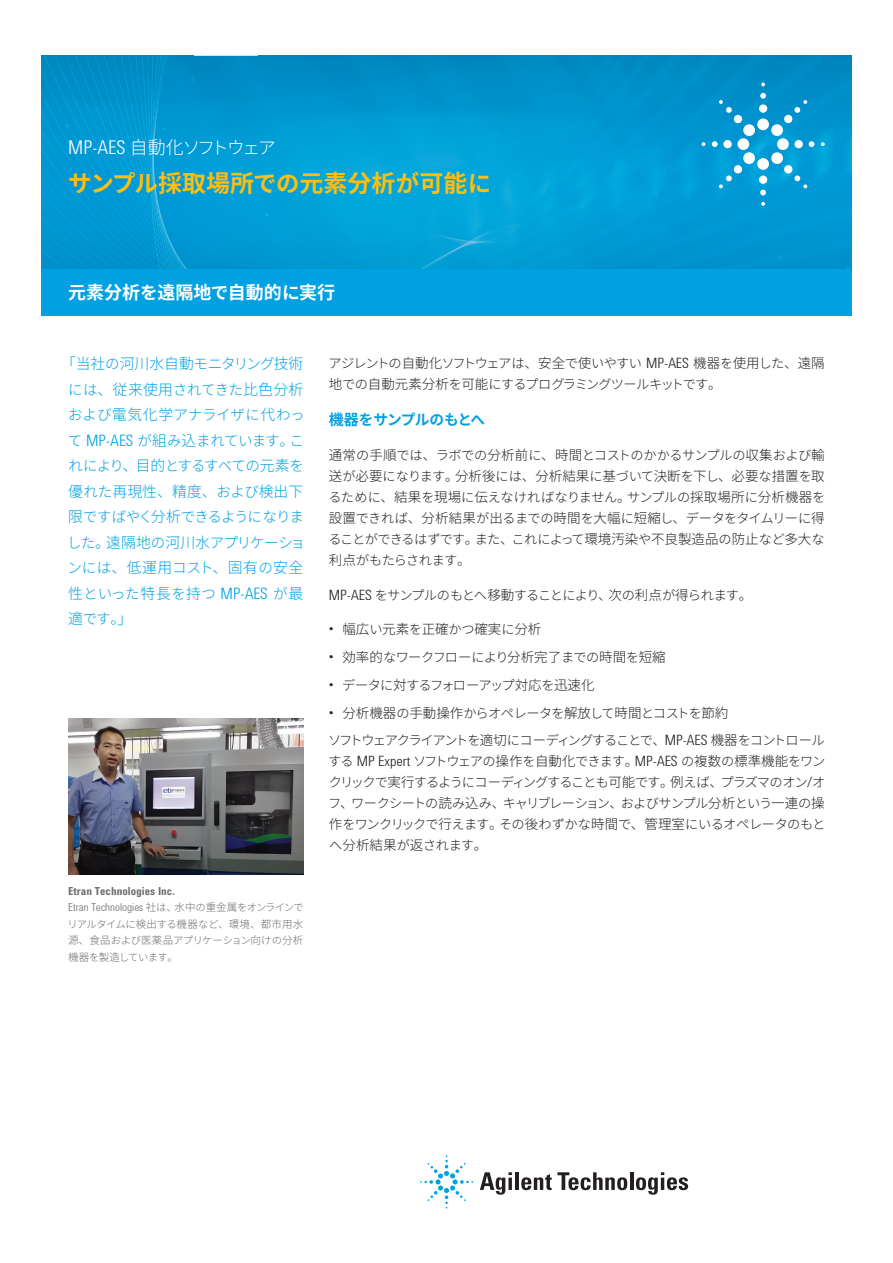
<style>
.page{position:relative;width:893px;height:1263px;background:#fff}
.page>*{position:absolute;margin:0;border:0;box-sizing:border-box;transform-origin:0 0}
.t1{font:700 24px "Noto Sans CJ Kjp";color:#fdbe12}
.t2{font:300 19.5px "Agilent Condensed CFF";color:#fff}
.t3{font:700 18px "Noto Sans CJ Kjp";color:#fff}
.t4{font:300 15px/25.5px "Noto Sans CJ Kjp";letter-spacing:.005em;color:#00a1e3;text-align:center}
.t5{font:300 14.7px/25.5px "Noto Sans CJ Kjp";letter-spacing:-.05em;color:#00a1e3;text-align:justify}
.t6{font:700 14.7px "Noto Sans CJ Kjp";letter-spacing:-.05em;color:#00a1e3}
.t7{font:300 13.5px "Noto Sans CJ Kjp";color:#231f20}
.t8{font:300 13.2px/21px "Noto Sans CJ Kjp";letter-spacing:-.065em;color:#231f20}
.t9{font:300 13.2px "Noto Sans CJ Kjp";letter-spacing:-.035em;color:#231f20}
.t10{font:700 11.4px/16.5px "Agilent Condensed CFF";color:#6c6d70}
.t11{font:300 10.5px "Noto Sans CJ Kjp";letter-spacing:.02em;color:#6c6d70}
.t12{font:300 10.35px/16.5px "Noto Sans CJ Kjp";letter-spacing:-.045em;color:#6c6d70}
.s1{font-family:"Noto Sans CJ Kjp";font-size:18px}
.s2{font-family:"Noto Sans CJ Kjp";font-size:17.7px}
.s3{font-size:23.55px}
.s4{font-size:17.7px}
.s5{font-size:14.7px}
.s6{font-size:15px}
.s7{font-family:"Agilent Condensed CFF";font-size:16.2px}
.s8{font-weight:300}
.s9{font-family:"Noto Sans CJ Kjp";font-weight:300;font-size:10.5px}
.s10{font-family:"Noto Sans CJ Kjp";font-weight:300;font-size:10.35px}
.s11{font-size:10.35px}
.s12{font-size:10.5px}
.s13{font-size:13.5px}
.s14{font-family:"Agilent Condensed CFF";font-size:14.55px}
.s15{font-size:13.2px}
</style>
<div class="page">
<img style="left:41px;top:56px;width:218px;height:213px">
<img style="left:259px;top:56px;width:592px;height:213px">
<svg style="left:761px;top:83px;width:4px;height:3px"></svg>
<svg style="left:821px;top:142px;width:4px;height:4px"></svg>
<svg style="left:761px;top:202px;width:4px;height:4px"></svg>
<svg style="left:702px;top:142px;width:3px;height:4px"></svg>
<svg style="left:712px;top:93px;width:102px;height:102px;background:#25a6d9"></svg>
<svg style="left:480px;top:1172px;width:32px;height:23px"></svg>
<svg style="left:508px;top:1177px;width:4px;height:13px"></svg>
<hr style="left:515px;top:1172px;width:4px;height:18px;background:#231f20">
<svg style="left:521px;top:1172px;width:106px;height:18px"></svg>
<hr style="left:630px;top:1172px;width:3px;height:18px;background:#231f20">
<svg style="left:636px;top:1172px;width:52px;height:23px"></svg>
<svg style="left:420px;top:1155px;width:53px;height:53px"></svg>
<div style="left:41px;top:269px;width:810px;height:47px;background:#00a1e3"></div>
<img style="left:68px;top:718px;width:235px;height:156px">
<h2 class="t2" style="left:68px;top:132px;width:209px">MP-AES <span class="s1">自動化</span><span class="s2">ソフトウェア</span></h2>
<h1 class="t1" style="left:68px;top:170px;width:424px"><span class="s3">サンプル</span>採取場所<span class="s3">での</span>元素分析<span class="s3">が</span>可能<span class="s3">に</span></h1>
<h3 class="t3" style="left:68px;top:282px;width:269px">元素分析<span class="s4">を</span>遠隔地<span class="s4">で</span>自動的<span class="s4">に</span>実行</h3>
<p class="t4" style="left:61px;top:351px;width:244px">「当社<span class="s5">の</span>河川水自動<span class="s5">モニタリング</span>技術<span class="s5">には</span>、従来使用<span class="s5">されてきた</span>比色分析</p>
<p class="t5" style="left:68px;top:402px;width:238px">および<span class="s6">電気化学</span>アナライザに<span class="s6">代</span>わって <span class="s7">MP-AES</span> が<span class="s6">組</span>み<span class="s6">込</span>まれています<span class="s6">。</span>これにより<span class="s6">、目的</span>とするすべての<span class="s6">元素</span>を</p>
<p class="t4" style="left:68px;top:479px;width:237px">優<span class="s5">れた</span>再現性、精度、<span class="s5">および</span>検出下</p>
<p class="t5" style="left:67px;top:504px;width:239px"><span class="s6">限</span>ですばやく<span class="s6">分析</span>できるようになりました<span class="s6">。遠隔地</span>の<span class="s6">河川水</span>アプリケーショ</p>
<p class="t4" style="left:68px;top:555px;width:237px"><span class="s5">ンには</span>、低運用<span class="s5">コスト</span>、固有<span class="s5">の</span>安全</p>
<p class="t5" style="left:68px;top:581px;width:237px"><span class="s6">性</span>といった<span class="s6">特長</span>を<span class="s6">持</span>つ <span class="s7">MP-AES</span> が<span class="s6">最</span></p>
<p class="t4" style="left:68px;top:606px;width:66px">適<span class="s5">です</span>。」</p>
<p class="t10" style="left:68px;top:882px;width:237px">Etran Technologies Inc.<br><span class="s8">Etran Technologies</span> <span class="s9">社</span><span class="s10">は</span><span class="s9">、水中</span><span class="s10">の</span><span class="s9">重金属</span><span class="s10">をオンラインで</span></p>
<p class="t11" style="left:68px;top:918px;width:237px"><span class="s11">リアルタイムに</span>検出<span class="s11">する</span>機器<span class="s11">など</span>、環境、都市用水</p>
<p class="t12" style="left:68px;top:932px;width:237px"><span class="s12">源、食品</span>および<span class="s12">医薬品</span>アプリケーション<span class="s12">向</span>けの<span class="s12">分析機器</span>を<span class="s12">製造</span>しています<span class="s12">。</span></p>
<p class="t8" style="left:329px;top:353px;width:498px">アジレントの<span class="s13">自動化</span>ソフトウェアは<span class="s13">、安全</span>で<span class="s13">使</span>いやすい <span class="s14">MP-AES</span> <span class="s13">機器</span>を<span class="s13">使用</span>した<span class="s13">、遠隔地</span>での<span class="s13">自動元素分析</span>を<span class="s13">可能</span>にするプログラミングツールキットです<span class="s13">。</span></p>
<p class="t6" style="left:329px;top:411px;width:158px"><span class="s6">機器</span>をサンプルのもとへ</p>
<p class="t9" style="left:329px;top:448px;width:497px"><span class="s13">通常</span>の<span class="s13">手順</span>では<span class="s13">、</span>ラボでの<span class="s13">分析前</span>に<span class="s13">、時間</span>とコストのかかるサンプルの<span class="s13">収集</span>および<span class="s13">輸</span></p>
<p class="t7" style="left:329px;top:469px;width:497px">送<span class="s15">が</span>必要<span class="s15">になります</span>。分析後<span class="s15">には</span>、分析結果<span class="s15">に</span>基<span class="s15">づいて</span>決断<span class="s15">を</span>下<span class="s15">し</span>、必要<span class="s15">な</span>措置<span class="s15">を</span>取</p>
<p class="t8" style="left:328px;top:487px;width:498px;text-align:justify">るために<span class="s13">、結果</span>を<span class="s13">現場</span>に<span class="s13">伝</span>えなければなりません<span class="s13">。</span>サンプルの<span class="s13">採取場所</span>に<span class="s13">分析機器</span>を<span class="s13">設置</span>できれば<span class="s13">、分析結果</span>が<span class="s13">出</span>るまでの<span class="s13">時間</span>を<span class="s13">大幅</span>に<span class="s13">短縮</span>し<span class="s13">、</span>データをタイムリーに<span class="s13">得</span>ることができるはずです<span class="s13">。</span>また<span class="s13">、</span>これによって<span class="s13">環境汚染</span>や<span class="s13">不良製造品</span>の<span class="s13">防止</span>など<span class="s13">多大</span>な<span class="s13">利点</span>がもたらされます<span class="s13">。</span></p>
<p class="t8" style="left:329px;top:585px;width:425px"><span class="s14">MP-AES</span> をサンプルのもとへ<span class="s13">移動</span>することにより<span class="s13">、次</span>の<span class="s13">利点</span>が<span class="s13">得</span>られます<span class="s13">。</span></p>
<p class="t7" style="left:329px;top:622px;width:214px"><span class="s14">•</span> 幅広<span class="s15">い</span>元素<span class="s15">を</span>正確<span class="s15">かつ</span>確実<span class="s15">に</span>分析</p>
<p class="t8" style="left:329px;top:647px;width:338px"><span class="s14">•</span> <span class="s13">効率的</span>なワークフローにより<span class="s13">分析完了</span>までの<span class="s13">時間</span>を<span class="s13">短縮</span></p>
<p class="t8" style="left:329px;top:675px;width:267px"><span class="s14">•</span> データに<span class="s13">対</span>するフォローアップ<span class="s13">対応</span>を<span class="s13">迅速化</span></p>
<p class="t8" style="left:328px;top:699px;width:498px;line-height:27.8px"><span class="s14">•</span> <span class="s13">分析機器</span>の<span class="s13">手動操作</span>からオペレータを<span class="s13">解放</span>して<span class="s13">時間</span>とコストを<span class="s13">節約<br></span>ソフトウェアクライアントを<span class="s13">適切</span>にコーディングすることで<span class="s13">、</span><span class="s14">MP-AES</span> <span class="s13">機器</span>をコントロール</p>
<p class="t8" style="left:328px;top:751px;width:499px;text-align:justify">する <span class="s14">MP Expert</span> ソフトウェアの<span class="s13">操作</span>を<span class="s13">自動化</span>できます<span class="s13">。</span><span class="s14">MP-AES</span> の<span class="s13">複数</span>の<span class="s13">標準機能</span>をワンクリックで<span class="s13">実行</span>するようにコーディングすることも<span class="s13">可能</span>です<span class="s13">。例</span>えば<span class="s13">、</span>プラズマのオン<span class="s14">/</span>オフ<span class="s13">、</span>ワークシートの<span class="s13">読</span>み<span class="s13">込</span>み<span class="s13">、</span>キャリブレーション<span class="s13">、</span>およびサンプル<span class="s13">分析</span>という<span class="s13">一連</span>の<span class="s13">操作</span>をワンクリックで<span class="s13">行</span>えます<span class="s13">。</span>その<span class="s13">後</span>わずかな<span class="s13">時間</span>で<span class="s13">、管理室</span>にいるオペレータのもとへ<span class="s13">分析結果</span>が<span class="s13">返</span>されます<span class="s13">。</span></p>
</div>
